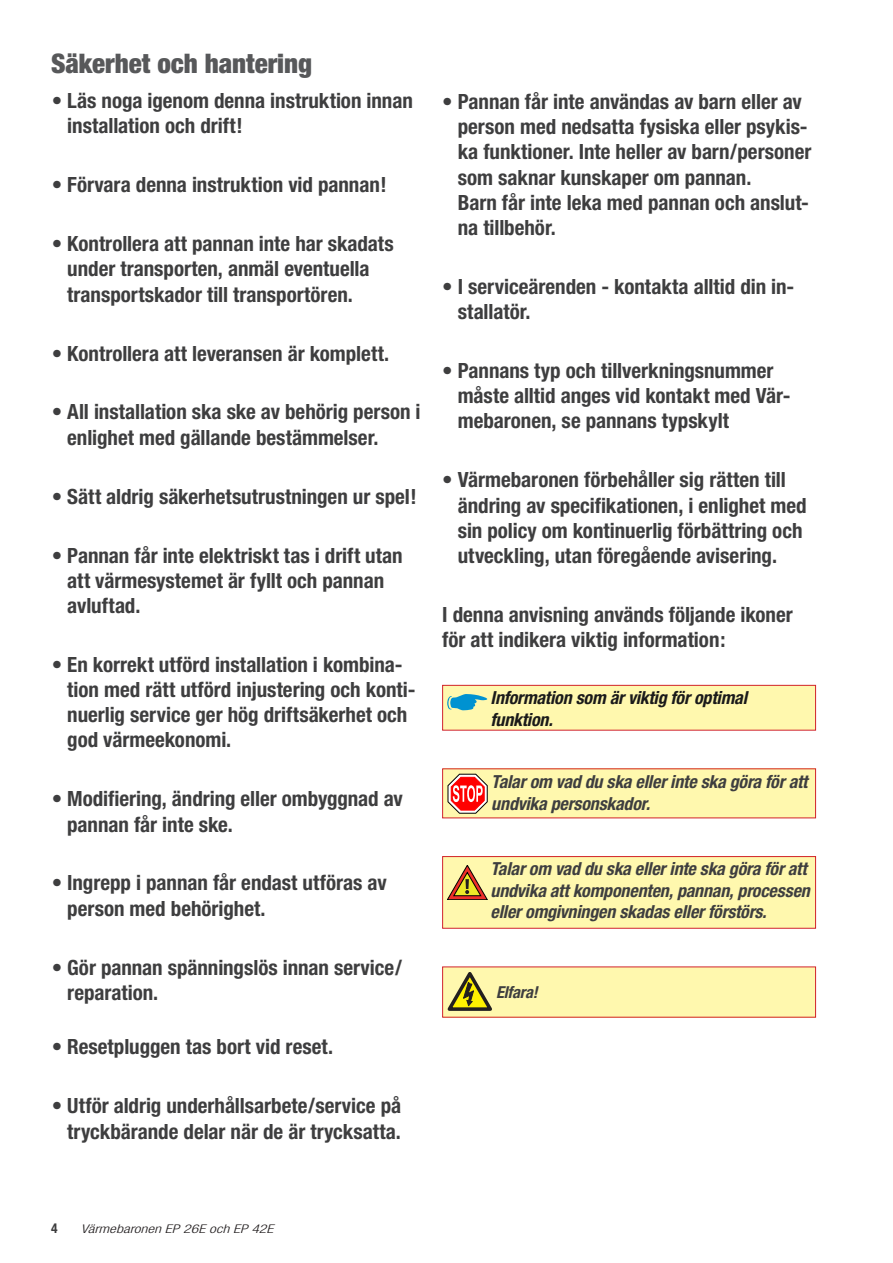
<style>
.page{position:relative;width:893px;height:1263px;background:#fff}
.page>*{position:absolute;margin:0;border:0;box-sizing:border-box;transform-origin:0 0}
.Sidorubrik{font:900 condensed 27px "Helvetica Neue";color:#57585a}
.Ingress{font:700 condensed 21px/25.2px "Helvetica Neue";color:#3e3e3f}
.t1{font:italic 700 condensed 18px/21.6px "Helvetica Neue";letter-spacing:-.01em;color:#3e3e3f}
.t2{font:italic 700 condensed 18px/21.6px "Helvetica Neue";letter-spacing:-.01em;color:#1a1a1a}
.t3{font:italic 700 condensed 16.5px "Helvetica Neue";letter-spacing:-.01em;color:#3e3e3f}
.t4{font:700 condensed 13.5px "Helvetica Neue";color:#3e3e3f}
.t5{font:italic 300 condensed 12px "Helvetica Neue";letter-spacing:.005em;color:#231f20;scale:1.3 1}
</style>
<div class="page">
<div style="left:443px;top:685px;width:373px;height:45px;background:#fff8ae"></div>
<svg style="left:447px;top:694px;width:40px;height:16px"></svg>
<div style="left:442px;top:685px;width:374px;height:45px;border:1px solid #d1232a"></div>
<div style="left:443px;top:769px;width:373px;height:49px;background:#fff8ae"></div>
<svg style="left:448px;top:774px;width:39px;height:39px;background:#ef7469"></svg>
<div style="left:443px;top:856px;width:373px;height:72px;background:#fff8ae"></div>
<svg style="left:447px;top:865px;width:40px;height:35px"></svg>
<div style="left:442px;top:856px;width:374px;height:73px;border:1px solid #d1232a"></div>
<div style="left:443px;top:967px;width:373px;height:50px;background:#fff8ae"></div>
<svg style="left:447px;top:972px;width:45px;height:39px"></svg>
<p class="Sidorubrik" style="left:51px;top:47px;width:263px">Säkerhet och hantering</p>
<p class="Ingress" style="left:67px;top:88px;width:347px;text-indent:-16px">• Läs noga igenom denna instruktion innan installation och drift!</p>
<p class="Ingress" style="left:52px;top:172px;width:336px">• Förvara denna instruktion vid pannan!</p>
<p class="Ingress" style="left:67px;top:231px;width:328px;text-indent:-16px">• Kontrollera att pannan inte har skadats under transporten, anmäl eventuella transportskador till transportören.</p>
<p class="Ingress" style="left:52px;top:340px;width:339px">• Kontrollera att leveransen är komplett.</p>
<p class="Ingress" style="left:67px;top:399px;width:355px;text-indent:-16px">• All installation ska ske av behörig person i enlighet med gällande bestämmelser.</p>
<p class="Ingress" style="left:52px;top:483px;width:366px">• Sätt aldrig säkerhetsutrustningen ur spel!</p>
<p class="Ingress" style="left:67px;top:542px;width:337px;text-indent:-16px">• Pannan får inte elektriskt tas i drift utan att värmesystemet är fyllt och pannan avluftad.</p>
<p class="Ingress" style="left:67px;top:651px;width:350px;text-indent:-16px">• En korrekt utförd installation i kombina&shy;tion med rätt utförd injustering och konti&shy;nuerlig service ger hög driftsäkerhet och god värmeekonomi.</p>
<p class="Ingress" style="left:67px;top:786px;width:337px;text-indent:-16px">• Modifiering, ändring eller ombyggnad av pannan får inte ske.</p>
<p class="Ingress" style="left:67px;top:870px;width:321px;text-indent:-16px">• Ingrepp i pannan får endast utföras av person med behörighet.</p>
<p class="Ingress" style="left:67px;top:954px;width:336px;text-indent:-16px">• Gör pannan spänningslös innan service/ reparation.</p>
<p class="Ingress" style="left:52px;top:1034px;width:283px">• Resetpluggen tas bort vid reset.</p>
<p class="Ingress" style="left:52px;top:1093px;width:351px;text-align:right">• Utför aldrig underhållsarbete/service på tryckbärande delar när de är trycksatta.</p>
<p class="Ingress" style="left:458px;top:89px;width:355px;text-indent:-16px">• Pannan får inte användas av barn eller av person med nedsatta fysiska eller psykis&shy;ka funktioner. Inte heller av barn/personer som saknar kunskaper om pannan.<br>Barn får inte leka med pannan och anslut&shy;na tillbehör.</p>
<p class="Ingress" style="left:458px;top:274px;width:338px;text-indent:-16px">• I serviceärenden - kontakta alltid din in&shy;stallatör.</p>
<p class="Ingress" style="left:458px;top:358px;width:334px;text-indent:-16px">• Pannans typ och tillverkningsnummer måste alltid anges vid kontakt med Vär&shy;mebaronen, se pannans typskylt</p>
<p class="Ingress" style="left:458px;top:467px;width:350px;text-indent:-16px">• Värmebaronen förbehåller sig rätten till ändring av specifikationen, i enlighet med sin policy om kontinuerlig förbättring och utveckling, utan föregående avisering.</p>
<p class="Ingress" style="left:442px;top:601px;width:352px">I denna anvisning används följande ikoner för att indikera viktig information:</p>
<p class="t2" style="left:490px;top:686px;width:258px">Information som är viktig för optimal funktion.</p>
<p class="t1" style="left:491px;top:771px;width:318px">Talar om vad du ska eller inte ska göra för att undvika personskador.</p>
<p class="t1" style="left:490px;top:858px;width:321px">Talar om vad du ska eller inte ska göra för att undvika att komponenten, pannan, processen eller omgivningen skadas eller förstörs.</p>
<p class="t3" style="left:496px;top:982px;width:43px">Elfara!</p>
<p class="t4" style="left:51px;top:1220px;width:8px">4</p>
<p class="t5" style="left:81px;top:1221px;width:150px">Värmebaronen EP 26E och EP 42E</p>
</div>
